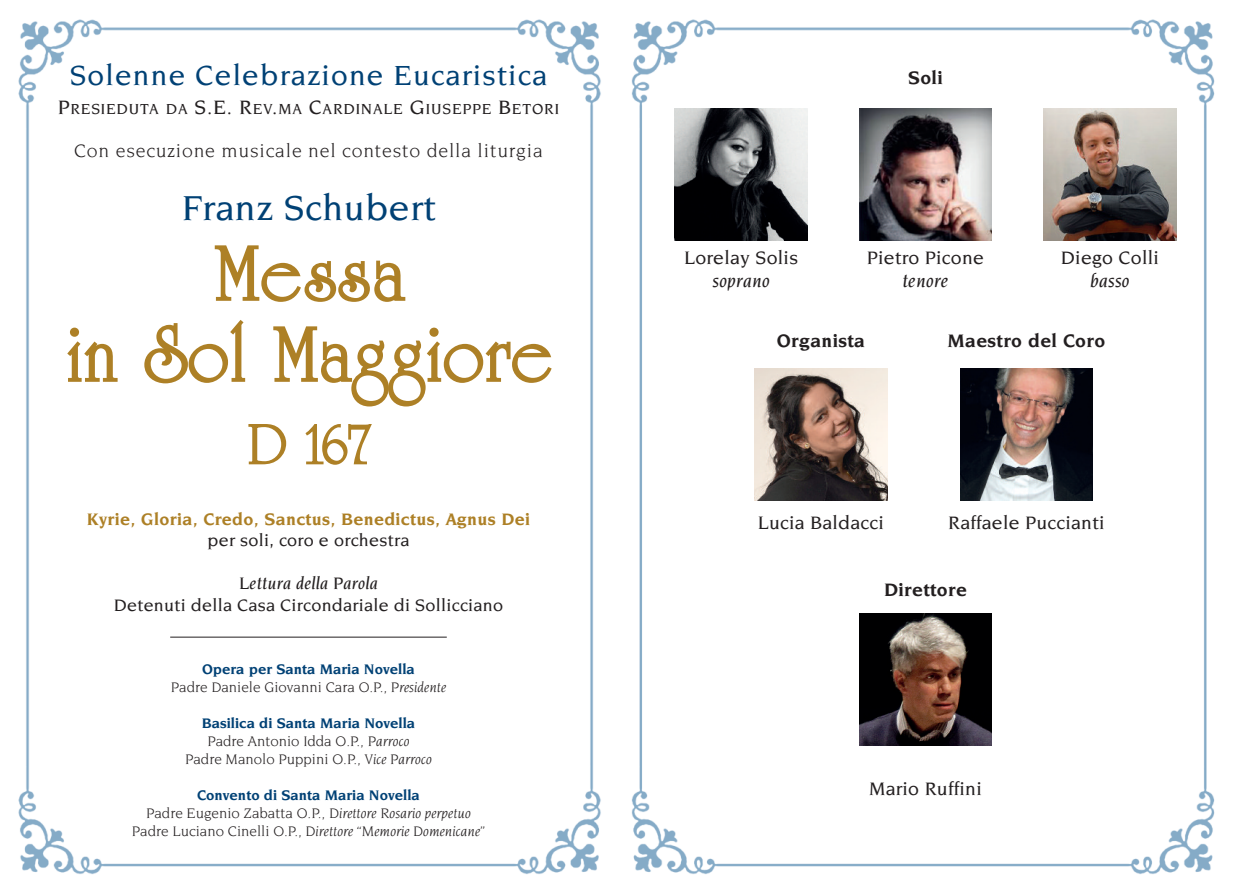
<style>
.page{position:relative;width:1234px;height:893px;background:#fff}
.page>*{position:absolute;margin:0;border:0;box-sizing:border-box;transform-origin:0 0}
.t1{font:82.5px/81px "University Roman Std";letter-spacing:.025em;color:#ad8026;text-align:center}
.t2{font:60px "University Roman Std";color:#ad8026}
.t3{font:500 37.5px "Novarese Std";letter-spacing:.015em;color:#004175}
.t4{font:500 30px "Novarese Std";letter-spacing:.04em;color:#004175}
.t5{font:500 19.5px "Novarese Std";letter-spacing:.015em;color:#231f20}
.t6{font:19.5px "Novarese Std";letter-spacing:.04em;color:#231f20}
.t7{font:700 19.5px "Novarese Std";letter-spacing:.015em;color:#231f20}
.t8{font:italic 500 19.5px "Novarese Std";letter-spacing:.015em;color:#231f20}
.t9{font:500 18px "Novarese Std";letter-spacing:.015em;color:#231f20}
.t10{font:700 18px "Novarese Std";letter-spacing:.015em;color:#ad8026}
.t11{font:italic 500 18px "Novarese Std";letter-spacing:.015em;color:#231f20}
.t12{font:500 15.75px "Novarese Std";letter-spacing:.055em;color:#231f20}
.t13{font:15px/18px "Novarese Std";color:#231f20;text-align:center}
.t14{font:italic 15px/18px "Novarese Std";color:#231f20;text-align:center}
.s1{font-size:21px}
.s2{font-weight:700;color:#004175}
.s3{font-style:italic}
.s4{font-weight:700;font-style:normal;color:#004175}
.s5{font-style:normal}
</style>
<div class="page">
<img style="left:18px;top:19px;width:1197px;height:855px">
<img style="left:1043px;top:108px;width:132px;height:132px">
<img style="left:859px;top:108px;width:132px;height:132px">
<img style="left:674px;top:108px;width:133px;height:132px">
<hr style="left:170px;top:637px;width:276px;height:1px;background:#231f20">
<img style="left:754px;top:368px;width:133px;height:133px">
<img style="left:959px;top:368px;width:133px;height:133px">
<img style="left:859px;top:613px;width:132px;height:133px">
<h3 class="t4" style="left:70px;top:63px;width:479px">Solenne Celebrazione Eucaristica</h3>
<p class="t12" style="left:58px;top:103px;width:502px"><span class="s1">P</span>RESIEDUTA DA <span class="s1">S.E. R</span>EV<span class="s1">.</span>MA <span class="s1">C</span>ARDINALE <span class="s1">G</span>IUSEPPE <span class="s1">B</span>ETORI</p>
<h3 class="t6" style="left:74px;top:142px;width:470px">Con esecuzione musicale nel contesto della liturgia</h3>
<h3 class="t3" style="left:181px;top:193px;width:256px">Franz Schubert</h3>
<h1 class="t1" style="left:67px;top:231px;width:486px">Messa<br>in Sol Maggiore</h1>
<h2 class="t2" style="left:249px;top:408px;width:122px">D 167</h2>
<p class="t10" style="left:87px;top:511px;width:444px">Kyrie, Gloria, Credo, Sanctus, Benedictus, Agnus Dei</p>
<p class="t9" style="left:207px;top:533px;width:203px">per soli, coro e orchestra</p>
<p class="t11" style="left:239px;top:576px;width:140px">Lettura della Parola</p>
<p class="t9" style="left:114px;top:598px;width:391px">Detenuti della Casa Circondariale di Sollicciano</p>
<p class="t13" style="left:171px;top:660px;width:276px"><span class="s2">Opera per Santa Maria Novella<br></span>Padre Daniele Giovanni Cara O.P., <span class="s3">Presidente</span></p>
<p class="t13" style="left:185px;top:714px;width:248px"><span class="s2">Basilica di Santa Maria Novella<br></span>Padre Antonio Idda O.P., <span class="s3">Parroco<br></span>Padre Manolo Puppini O.P., <span class="s3">Vice Parroco</span></p>
<p class="t14" style="left:132px;top:786px;width:354px"><span class="s4">Convento di Santa Maria Novella<br></span><span class="s5">Padre Eugenio Zabatta O.P.,</span> Direttore Rosario perpetuo<br><span class="s5">Padre Luciano Cinelli O.P.,</span> Direttore “Memorie Domenicane”</p>
<h3 class="t5" style="left:684px;top:250px;width:115px">Lorelay Solis</h3>
<h3 class="t8" style="left:712px;top:273px;width:59px">soprano</h3>
<h3 class="t7" style="left:908px;top:70px;width:36px">Soli</h3>
<h3 class="t5" style="left:866px;top:250px;width:118px">Pietro Picone</h3>
<h3 class="t8" style="left:902px;top:273px;width:47px">tenore</h3>
<h3 class="t5" style="left:1060px;top:250px;width:99px">Diego Colli</h3>
<h3 class="t8" style="left:1089px;top:273px;width:41px">basso</h3>
<h3 class="t7" style="left:776px;top:333px;width:90px">Organista</h3>
<h3 class="t7" style="left:947px;top:333px;width:159px">Maestro del Coro</h3>
<h3 class="t5" style="left:757px;top:515px;width:127px">Lucia Baldacci</h3>
<h3 class="t5" style="left:947px;top:515px;width:158px">Raffaele Puccianti</h3>
<h3 class="t7" style="left:883px;top:582px;width:84px">Direttore</h3>
<h3 class="t5" style="left:868px;top:781px;width:114px">Mario Ruffini</h3>
</div>
